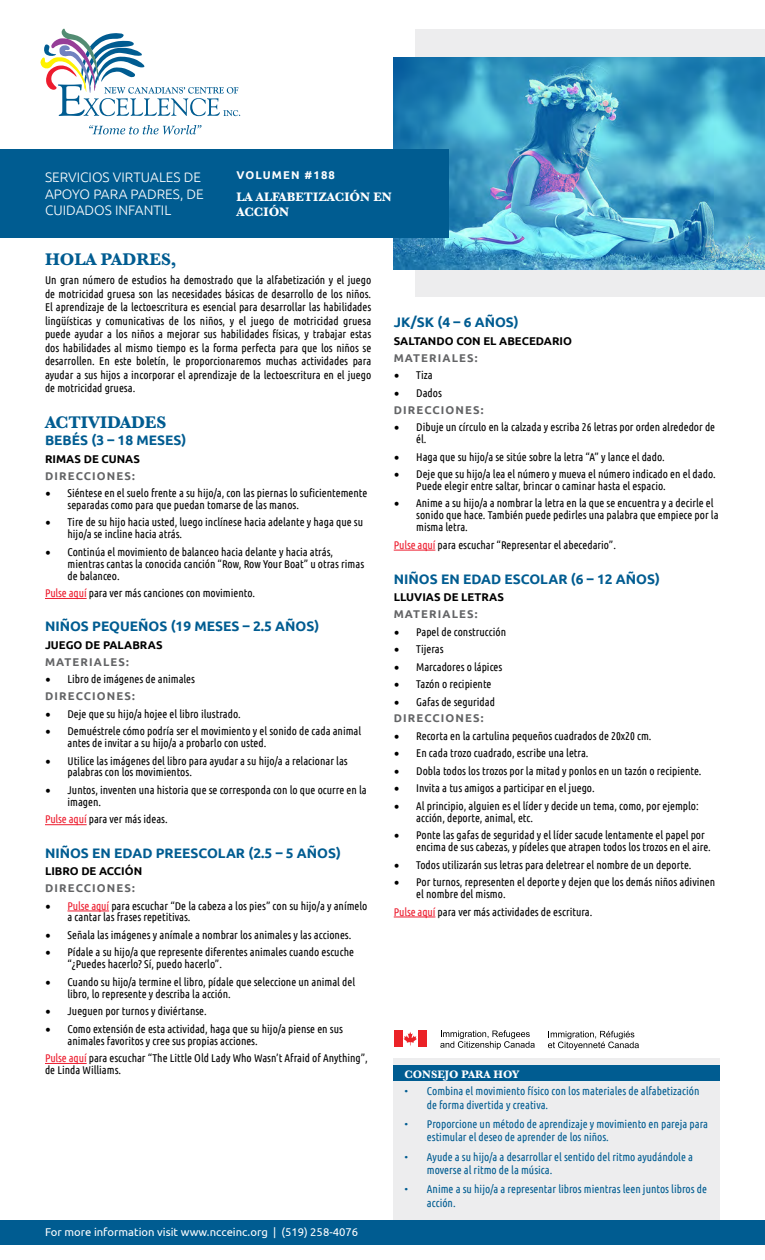
<style>
.page{position:relative;width:765px;height:1260px;background:#fff}
.page>*{position:absolute;margin:0;border:0;box-sizing:border-box;transform-origin:0 0}
.t1{font:700 17.5px "Baskerville";letter-spacing:-.01em;color:#005c91}
.t2{font:700 13.75px "Ubuntu";color:#005c91}
.t3{font:300 13.75px/16.5px "Ubuntu";color:#fff}
.t4{font:700 12.75px/15.4px "Baskerville";color:#fff}
.t5{font:11.25px/11.9px "Ubuntu Condensed";color:#000}
.t6{font:11.25px/13.5px "Ubuntu Condensed";color:#005c91}
.t7{font:700 11.25px "Ubuntu";letter-spacing:.1em;color:#636466}
.t8{font:700 11.25px "Ubuntu";color:#000}
.t9{font:11.25px "Ubuntu";color:#fff}
.t10{font:700 11.25px "Baskerville";color:#fff}
.t11{font:700 11.25px "Ubuntu";letter-spacing:.1em;color:#fff}
.s1{font-family:"Minion Pro";font-size:15px}
.s2{color:#ed1c2e}
</style>
<div class="page">
<div style="left:415px;top:29px;width:350px;height:268px;background:#ededee"></div>
<img style="left:394px;top:57px;width:371px;height:212px">
<div style="left:0;top:149px;width:448px;height:89px;background:#005c91"></div>
<div style="left:394px;top:1058px;width:326px;height:166px;background:#ededee"></div>
<hr style="left:45px;top:598px;width:42px;height:1px;background:#ed1c2e">
<hr style="left:45px;top:824px;width:42px;height:1px;background:#ed1c2e">
<hr style="left:68px;top:911px;width:41px;height:1px;background:#ed1c2e">
<hr style="left:45px;top:1063px;width:42px;height:1px;background:#ed1c2e">
<hr style="left:394px;top:550px;width:41px;height:1px;background:#ed1c2e">
<hr style="left:394px;top:917px;width:41px;height:1px;background:#ed1c2e">
<div style="left:0;top:1220px;width:765px;height:25px;background:#005c91"></div>
<svg style="left:40px;top:29px;width:200px;height:87px"></svg>
<svg style="left:89px;top:125px;width:113px;height:9px"></svg>
<div style="left:394px;top:1066px;width:326px;height:15px;background:#005c91"></div>
<svg style="left:440px;top:1030px;width:95px;height:19px"></svg>
<svg style="left:548px;top:1031px;width:91px;height:19px"></svg>
<svg style="left:403px;top:1032px;width:14px;height:13px"></svg>
<div style="left:394px;top:1030px;width:8px;height:17px;background:#eb2227"></div>
<div style="left:418px;top:1030px;width:9px;height:17px;background:#eb2227"></div>
<p class="t3" style="left:45px;top:169px;width:160px">SERVICIOS VIRTUALES DE<br>APOYO PARA PADRES, DE<br>CUIDADOS INFANTIL</p>
<p class="t11" style="left:237px;top:168px;width:100px">VOLUMEN #188</p>
<p class="t4" style="left:237px;top:189px;width:157px">LA ALFABETIZACIÓN EN<br>ACCIÓN</p>
<h1 class="t1" style="left:45px;top:247px;width:133px">HOLA PADRES,</h1>
<p class="t5" style="left:45px;top:273px;width:328px;line-height:13.5px;text-align:justify">Un gran número de estudios ha demostrado que la alfabetización y el juego de motricidad gruesa son las necesidades básicas de desarrollo de los niños.<br>El aprendizaje de la lectoescritura es esencial para desarrollar las habilidades lingüísticas y comunicativas de los niños, y el juego de motricidad gruesa puede ayudar a los niños a mejorar sus habilidades físicas, y trabajar estas dos habilidades al mismo tiempo es la forma perfecta para que los niños se desarrollen. En este boletín, le proporcionaremos muchas actividades para ayudar a sus hijos a incorporar el aprendizaje de la lectoescritura en el juego de motricidad gruesa.</p>
<h1 class="t1" style="left:45px;top:410px;width:123px">ACTIVIDADES</h1>
<p class="t2" style="left:45px;top:432px;width:143px">BEBÉS (3 – 18 MESES)</p>
<p class="t8" style="left:45px;top:452px;width:97px">RIMAS DE CUNAS</p>
<p class="t7" style="left:45px;top:469px;width:91px">DIRECCIONES:</p>
<p class="t5" style="left:68px;top:487px;width:301px;text-indent:-22px"><span class="s1">•</span> Siéntese en el suelo frente a su hijo/a, con las piernas lo suficientemente separadas como para que puedan tomarse de las manos.</p>
<p class="t5" style="left:68px;top:516px;width:297px;text-indent:-22px"><span class="s1">•</span> Tire de su hijo hacia usted, luego inclínese hacia adelante y haga que su hijo/a se incline hacia atrás.</p>
<p class="t5" style="left:68px;top:546px;width:298px;text-indent:-22px"><span class="s1">•</span> Continúa el movimiento de balanceo hacia delante y hacia atrás, mientras cantas la conocida canción “Row, Row Your Boat” u otras rimas de balanceo.</p>
<p class="t5" style="left:45px;top:587px;width:212px"><span class="s2">Pulse aquí</span> para ver más canciones con movimiento.</p>
<p class="t2" style="left:45px;top:618px;width:276px">NIÑOS PEQUEÑOS (19 MESES – 2.5 AÑOS)</p>
<p class="t8" style="left:45px;top:638px;width:119px">JUEGO DE PALABRAS</p>
<p class="t7" style="left:45px;top:655px;width:85px">MATERIALES:</p>
<p class="t5" style="left:45px;top:673px;width:152px"><span class="s1">•</span> Libro de imágenes de animales</p>
<p class="t7" style="left:45px;top:689px;width:91px">DIRECCIONES:</p>
<p class="t5" style="left:45px;top:707px;width:197px"><span class="s1">•</span> Deje que su hijo/a hojee el libro ilustrado.</p>
<p class="t5" style="left:68px;top:725px;width:295px;text-indent:-22px"><span class="s1">•</span> Demuéstrele cómo podría ser el movimiento y el sonido de cada animal antes de invitar a su hijo/a a probarlo con usted.</p>
<p class="t5" style="left:68px;top:754px;width:282px;text-indent:-22px"><span class="s1">•</span> Utilice las imágenes del libro para ayudar a su hijo/a a relacionar las palabras con los movimientos.</p>
<p class="t5" style="left:68px;top:784px;width:301px;text-indent:-22px"><span class="s1">•</span> Juntos, inventen una historia que se corresponda con lo que ocurre en la imagen.</p>
<p class="t5" style="left:45px;top:813px;width:124px"><span class="s2">Pulse aquí</span> para ver más ideas.</p>
<p class="t2" style="left:45px;top:844px;width:298px">NIÑOS EN EDAD PREESCOLAR (2.5 – 5 AÑOS)</p>
<p class="t8" style="left:45px;top:864px;width:99px">LIBRO DE ACCIÓN</p>
<p class="t7" style="left:45px;top:881px;width:91px">DIRECCIONES:</p>
<p class="t5" style="left:68px;top:899px;width:301px;text-indent:-22px"><span class="s1">•</span> <span class="s2">Pulse aquí</span> para escuchar “De la cabeza a los pies” con su hijo/a y anímelo a cantar las frases repetitivas.</p>
<p class="t5" style="left:45px;top:929px;width:308px"><span class="s1">•</span> Señala las imágenes y anímale a nombrar los animales y las acciones.</p>
<p class="t5" style="left:68px;top:946px;width:288px;text-indent:-22px"><span class="s1">•</span> Pídale a su hijo/a que represente diferentes animales cuando escuche “¿Puedes hacerlo? Sí, puedo hacerlo”.</p>
<p class="t5" style="left:68px;top:976px;width:289px;text-indent:-22px"><span class="s1">•</span> Cuando su hijo/a termine el libro, pídale que seleccione un animal del libro, lo represente y describa la acción.</p>
<p class="t5" style="left:45px;top:1005px;width:163px"><span class="s1">•</span> Jueguen por turnos y diviértanse.</p>
<p class="t5" style="left:68px;top:1022px;width:277px;text-indent:-22px"><span class="s1">•</span> Como extensión de esta actividad, haga que su hijo/a piense en sus animales favoritos y cree sus propias acciones.</p>
<p class="t5" style="left:45px;top:1052px;width:324px"><span class="s2">Pulse aquí</span> para escuchar “The Little Old Lady Who Wasn’t Afraid of Anything”, de Linda Williams.</p>
<p class="t9" style="left:45px;top:1225px;width:315px">For more information visit www.ncceinc.org | (519) 258-4076</p>
<p class="t2" style="left:394px;top:314px;width:127px">JK/SK (4 – 6 AÑOS)</p>
<p class="t8" style="left:394px;top:334px;width:180px">SALTANDO CON EL ABECEDARIO</p>
<p class="t7" style="left:394px;top:351px;width:85px">MATERIALES:</p>
<p class="t5" style="left:394px;top:369px;width:40px"><span class="s1">•</span> Tiza</p>
<p class="t5" style="left:394px;top:387px;width:50px"><span class="s1">•</span> Dados</p>
<p class="t7" style="left:394px;top:403px;width:91px">DIRECCIONES:</p>
<p class="t5" style="left:416px;top:421px;width:300px;text-indent:-22px"><span class="s1">•</span> Dibuje un círculo en la calzada y escriba 26 letras por orden alrededor de él.</p>
<p class="t5" style="left:394px;top:450px;width:273px"><span class="s1">•</span> Haga que su hijo/a se sitúe sobre la letra “A” y lance el dado.</p>
<p class="t5" style="left:416px;top:468px;width:301px;text-indent:-22px"><span class="s1">•</span> Deje que su hijo/a lea el número y mueva el número indicado en el dado.<br>Puede elegir entre saltar, brincar o caminar hasta el espacio.</p>
<p class="t5" style="left:416px;top:497px;width:304px;text-indent:-22px"><span class="s1">•</span> Anime a su hijo/a a nombrar la letra en la que se encuentra y a decirle el sonido que hace. También puede pedirles una palabra que empiece por la misma letra.</p>
<p class="t5" style="left:394px;top:538px;width:224px"><span class="s2">Pulse aquí</span> para escuchar “Representar el abecedario”.</p>
<p class="t2" style="left:394px;top:570px;width:268px">NIÑOS EN EDAD ESCOLAR (6 – 12 AÑOS)</p>
<p class="t8" style="left:394px;top:590px;width:112px">LLUVIAS DE LETRAS</p>
<p class="t7" style="left:394px;top:607px;width:85px">MATERIALES:</p>
<p class="t5" style="left:394px;top:625px;width:114px"><span class="s1">•</span> Papel de construcción</p>
<p class="t5" style="left:394px;top:643px;width:51px"><span class="s1">•</span> Tijeras</p>
<p class="t5" style="left:394px;top:660px;width:110px"><span class="s1">•</span> Marcadores o lápices</p>
<p class="t5" style="left:394px;top:678px;width:99px"><span class="s1">•</span> Tazón o recipiente</p>
<p class="t5" style="left:394px;top:695px;width:103px"><span class="s1">•</span> Gafas de seguridad</p>
<p class="t7" style="left:394px;top:712px;width:91px">DIRECCIONES:</p>
<p class="t5" style="left:394px;top:730px;width:259px"><span class="s1">•</span> Recorta en la cartulina pequeños cuadrados de 20x20 cm.</p>
<p class="t5" style="left:394px;top:747px;width:196px"><span class="s1">•</span> En cada trozo cuadrado, escribe una letra.</p>
<p class="t5" style="left:394px;top:765px;width:309px"><span class="s1">•</span> Dobla todos los trozos por la mitad y ponlos en un tazón o recipiente.</p>
<p class="t5" style="left:394px;top:782px;width:203px"><span class="s1">•</span> Invita a tus amigos a participar en el juego.</p>
<p class="t5" style="left:416px;top:800px;width:284px;text-indent:-22px"><span class="s1">•</span> Al principio, alguien es el líder y decide un tema, como, por ejemplo: acción, deporte, animal, etc.</p>
<p class="t5" style="left:416px;top:829px;width:296px;text-indent:-22px"><span class="s1">•</span> Ponte las gafas de seguridad y el líder sacude lentamente el papel por encima de sus cabezas, y pídeles que atrapen todos los trozos en el aire.</p>
<p class="t5" style="left:394px;top:858px;width:299px"><span class="s1">•</span> Todos utilizarán sus letras para deletrear el nombre de un deporte.</p>
<p class="t5" style="left:416px;top:876px;width:301px;text-indent:-22px"><span class="s1">•</span> Por turnos, representen el deporte y dejen que los demás niños adivinen el nombre del mismo.</p>
<p class="t5" style="left:394px;top:905px;width:200px"><span class="s2">Pulse aquí</span> para ver más actividades de escritura.</p>
<p class="t10" style="left:404px;top:1067px;width:117px">CONSEJO PARA HOY</p>
<p class="t6" style="left:427px;top:1084px;width:274px;text-indent:-22px">• Combina el movimiento físico con los materiales de alfabetización de forma divertida y creativa.</p>
<p class="t6" style="left:427px;top:1117px;width:283px;text-indent:-22px">• Proporcione un método de aprendizaje y movimiento en pareja para estimular el deseo de aprender de los niños.</p>
<p class="t6" style="left:427px;top:1149px;width:268px;text-indent:-22px">• Ayude a su hijo/a a desarrollar el sentido del ritmo ayudándole a moverse al ritmo de la música.</p>
<p class="t6" style="left:427px;top:1182px;width:282px;text-indent:-22px">• Anime a su hijo/a a representar libros mientras leen juntos libros de acción.</p>
</div>
